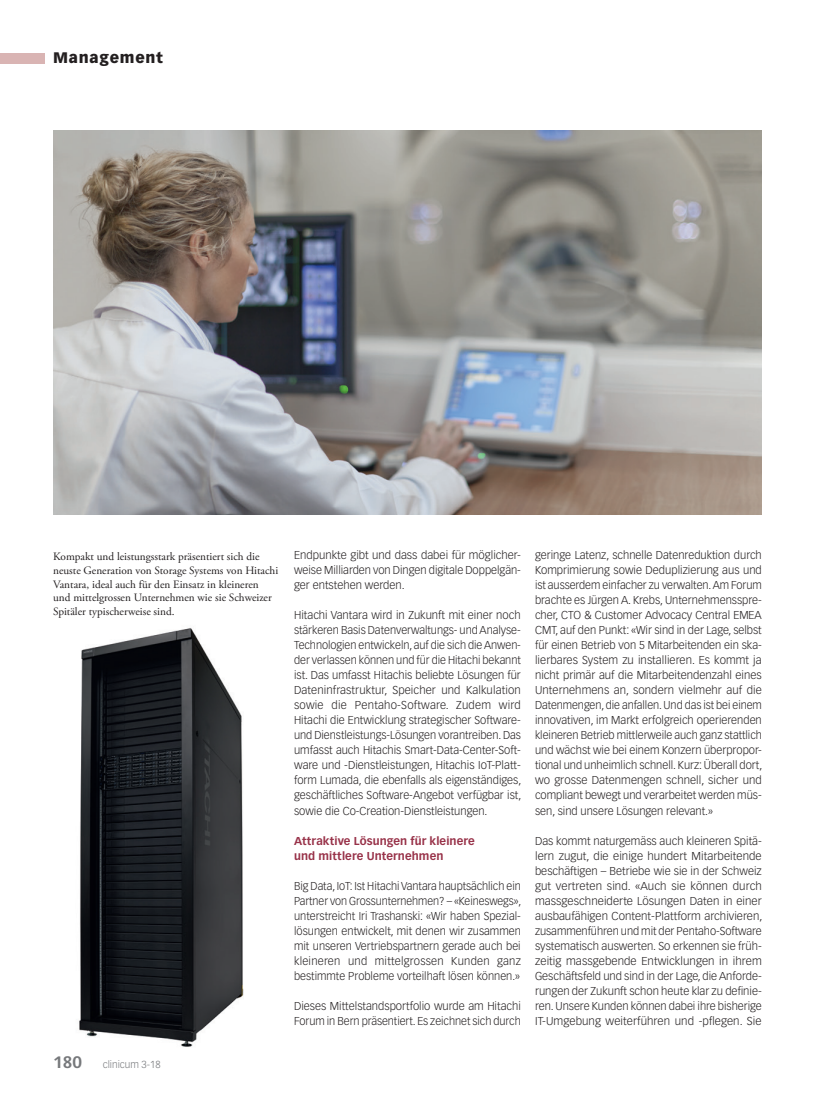
<style>
.page{position:relative;width:815px;height:1099px;background:#fff}
.page>*{position:absolute;margin:0;border:0;box-sizing:border-box;transform-origin:0 0}
.t1{font:900 15px "Vectora LT Std";letter-spacing:.05em;color:#231f20}
.Lauftext{font:300 11.25px/15px "Vectora LT Std";color:#231f20;text-align:justify}
.Legende{font:11.25px/13.5px "Adobe Garamond Pro";color:#231f20}
.ZT_MM{font:700 11.25px/15px "Vectora LT Std";letter-spacing:.005em;color:#983249}
.t2{font:300 10px "Vectora LT Std";color:#76787b}
.s1{font-weight:700;font-size:16.25px}
</style>
<div class="page">
<div style="left:0;top:53px;width:45px;height:10px;background:#d9b4b3"></div>
<img style="left:79px;top:628px;width:165px;height:419px">
<img style="left:53px;top:130px;width:709px;height:384px">
<h1 class="t1" style="left:53px;top:49px;width:111px">Management</h1>
<p class="Legende" style="left:53px;top:550px;width:227px">Kompakt und leistungsstark präsentiert sich die neuste Generation von Storage Systems von Hitachi Vantara, ideal auch für den Einsatz in kleineren und mittelgrossen Unternehmen wie sie Schweizer Spitäler typischerweise sind.</p>
<p class="t2" style="left:53px;top:1058px;width:109px"><span class="s1">180</span> clinicum 3-18</p>
<p class="Lauftext" style="left:294px;top:548px;width:228px">Endpunkte gibt und dass dabei für möglicher&shy;weise Milliarden von Dingen digitale Doppelgän&shy;ger entstehen werden.</p>
<p class="Lauftext" style="left:294px;top:608px;width:229px">Hitachi Vantara wird in Zukunft mit einer noch stärkeren Basis Datenverwaltungs- und Analyse-Technologien entwickeln, auf die sich die Anwen&shy;der verlassen können und für die Hitachi bekannt ist. Das umfasst Hitachis beliebte Lösungen für Dateninfrastruktur, Speicher und Kalkulation sowie die Pentaho-Software. Zudem wird Hitachi die Entwicklung strategischer Software&shy;und Dienstleistungs-Lösungen vorantreiben. Das umfasst auch Hitachis Smart-Data-Center-Soft&shy;ware und -Dienstleistungen, Hitachis IoT-Platt&shy;form Lumada, die ebenfalls als eigenständiges, geschäftliches Software-Angebot verfügbar ist, sowie die Co-Creation-Dienstleistungen.</p>
<p class="ZT_MM" style="left:294px;top:833px;width:182px">Attraktive Lösungen für kleinere und mittlere Unternehmen</p>
<p class="Lauftext" style="left:294px;top:878px;width:229px">Big Data, IoT: Ist Hitachi Vantara hauptsächlich ein Partner von Grossunternehmen? – «Keineswegs», unterstreicht Iri Trashanski: «Wir haben Spezial&shy;lösungen entwickelt, mit denen wir zusammen mit unseren Vertriebspartnern gerade auch bei kleineren und mittelgrossen Kunden ganz bestimmte Probleme vorteilhaft lösen können.»</p>
<p class="Lauftext" style="left:294px;top:998px;width:228px">Dieses Mittelstandsportfolio wurde am Hitachi<br>Forum in Bern präsentiert. Es zeichnet sich durch</p>
<p class="Lauftext" style="left:535px;top:548px;width:229px">geringe Latenz, schnelle Datenreduktion durch Komprimierung sowie Deduplizierung aus und ist ausserdem einfacher zu verwalten. Am Forum brachte es Jürgen A. Krebs, Unternehmensspre&shy;cher, CTO &amp; Customer Advocacy Central EMEA CMT, auf den Punkt: «Wir sind in der Lage, selbst für einen Betrieb von 5 Mitarbeitenden ein ska&shy;lierbares System zu installieren. Es kommt ja nicht primär auf die Mitarbeitendenzahl eines Unternehmens an, sondern vielmehr auf die Datenmengen, die anfallen. Und das ist bei einem innovativen, im Markt erfolgreich operierenden kleineren Betrieb mittlerweile auch ganz stattlich und wächst wie bei einem Konzern überpropor&shy;tional und unheimlich schnell. Kurz: Überall dort, wo grosse Datenmengen schnell, sicher und compliant bewegt und verarbeitet werden müs&shy;sen, sind unsere Lösungen relevant.»</p>
<p class="Lauftext" style="left:535px;top:833px;width:229px">Das kommt naturgemäss auch kleineren Spitä&shy;lern zugut, die einige hundert Mitarbeitende beschäftigen – Betriebe wie sie in der Schweiz gut vertreten sind. «Auch sie können durch massgeschneiderte Lösungen Daten in einer ausbaufähigen Content-Plattform archivieren, zusammenführen und mit der Pentaho-Software systematisch auswerten. So erkennen sie früh&shy;zeitig massgebende Entwicklungen in ihrem Geschäftsfeld und sind in der Lage, die Anforde&shy;rungen der Zukunft schon heute klar zu definie&shy;ren. Unsere Kunden können dabei ihre bisherige IT-Umgebung weiterführen und -pflegen. Sie</p>
</div>
